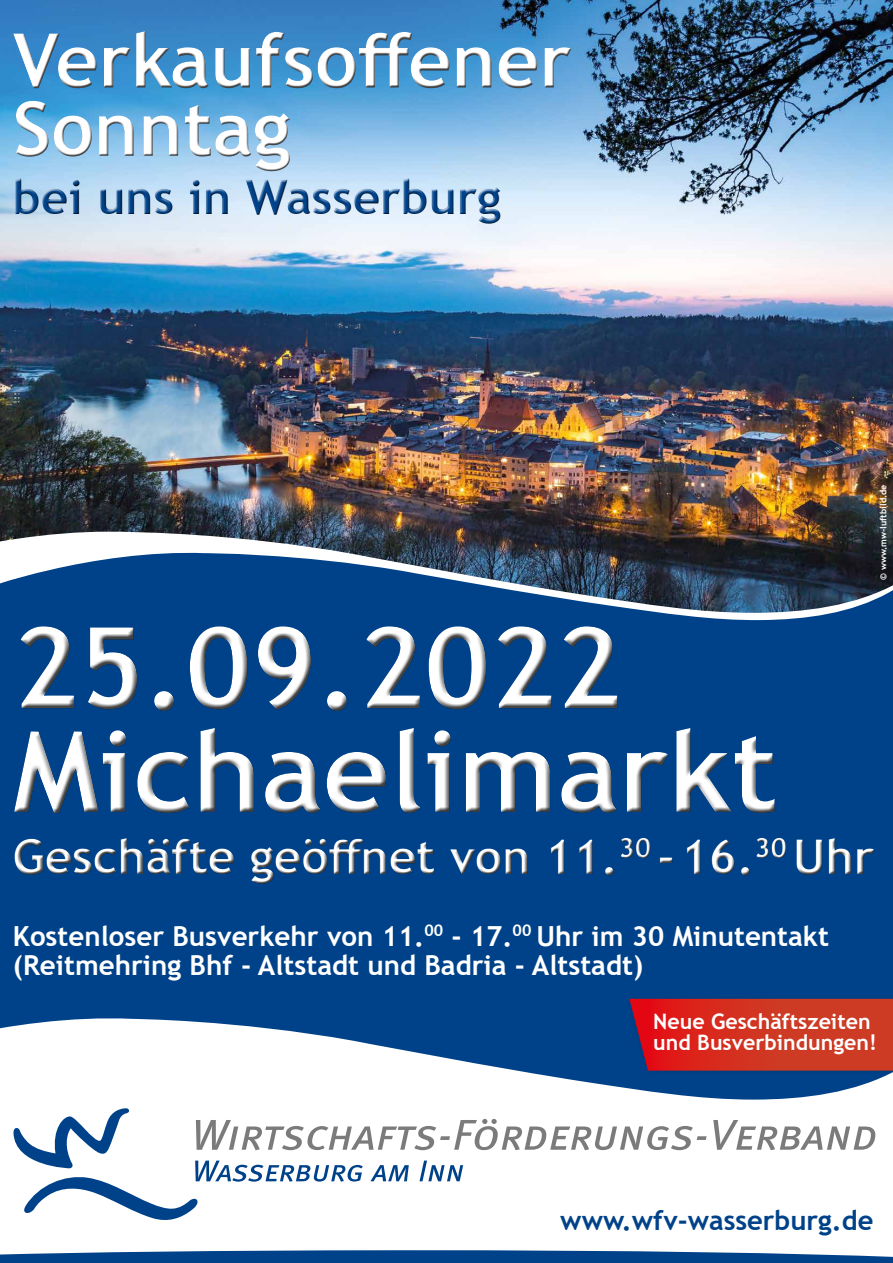
<style>
.page{position:relative;width:893px;height:1263px;background:#fff}
.page>*{position:absolute;margin:0;border:0;box-sizing:border-box;transform-origin:0 0}
.t1{font:700 112.35px/103.6px "Trebuchet MS";color:#fff}
.t2{font:700 75.38px/68.2px "Trebuchet MS";color:#fff}
.t3{font:700 47.85px "Trebuchet MS";color:#fff}
.t4{font:700 47.85px "Trebuchet MS";color:#004289}
.t5{font:700 27.67px/29.2px "Trebuchet MS";color:#fff}
.t6{font:700 27.3px "Trebuchet MS";color:#004289}
.t7{font:700 21.38px/21.4px "Trebuchet MS";color:#fff}
.t8{font:700 9px "Trebuchet MS";color:#fff}
</style>
<div class="page">
<div style="left:0;top:651px;width:893px;height:612px;background:#004289"></div>
<img style="left:0;top:0;width:893px;height:526px">
<img style="left:0;top:526px;width:893px;height:23px">
<svg style="left:0;top:1018px;width:893px;height:232px;fill:#fff"></svg>
<svg style="left:0;top:549px;width:893px;height:102px;background:#295482"></svg>
<svg style="left:713px;top:1120px;width:162px;height:30px;background:#d1d1d1"></svg>
<svg style="left:13px;top:1108px;width:694px;height:115px;background:#e5e9ef"></svg>
<div style="left:13px;top:30px;width:560px;height:196px;background:#000;opacity:.75"></div>
<div style="left:15px;top:836px;width:862px;height:51px;background:#000;opacity:.75"></div>
<div style="left:10px;top:624px;width:770px;height:194px;background:#000;opacity:.75"></div>
<svg style="left:0;top:1250px;width:893px;height:7px"></svg>
<div style="left:625px;top:994px;width:268px;height:82px;background:#000;opacity:.13"></div>
<svg style="left:629px;top:999px;width:264px;height:72px;background:#c92f24"></svg>
<h2 class="t2" style="left:13px;top:27px;width:560px">Verkaufsoffener<br>Sonntag</h2>
<h3 class="t4" style="left:13px;top:167px;width:490px">bei uns in Wasserburg</h3>
<h1 class="t1" style="left:13px;top:616px;width:766px">25.09.2022<br>Michaelimarkt</h1>
<p class="t8" style="left:878px;top:580px;width:97px;rotate:-90deg">© www.mw-luftbild.de</p>
<h3 class="t3" style="left:13px;top:827px;width:863px">Geschäfte geöffnet von 11.<sup>30</sup> -16.<sup>30</sup> Uhr</h3>
<p class="t5" style="left:13px;top:921px;width:818px">Kostenloser Busverkehr von 11.<sup>00</sup> - 17.<sup>00</sup> Uhr im 30 Minutentakt (Reitmehring Bhf - Altstadt und Badria - Altstadt)</p>
<p class="t7" style="left:653px;top:1010px;width:225px">Neue Geschäftszeiten und Busverbindungen!</p>
<p class="t6" style="left:560px;top:1203px;width:315px">www.wfv-wasserburg.de</p>
</div>
